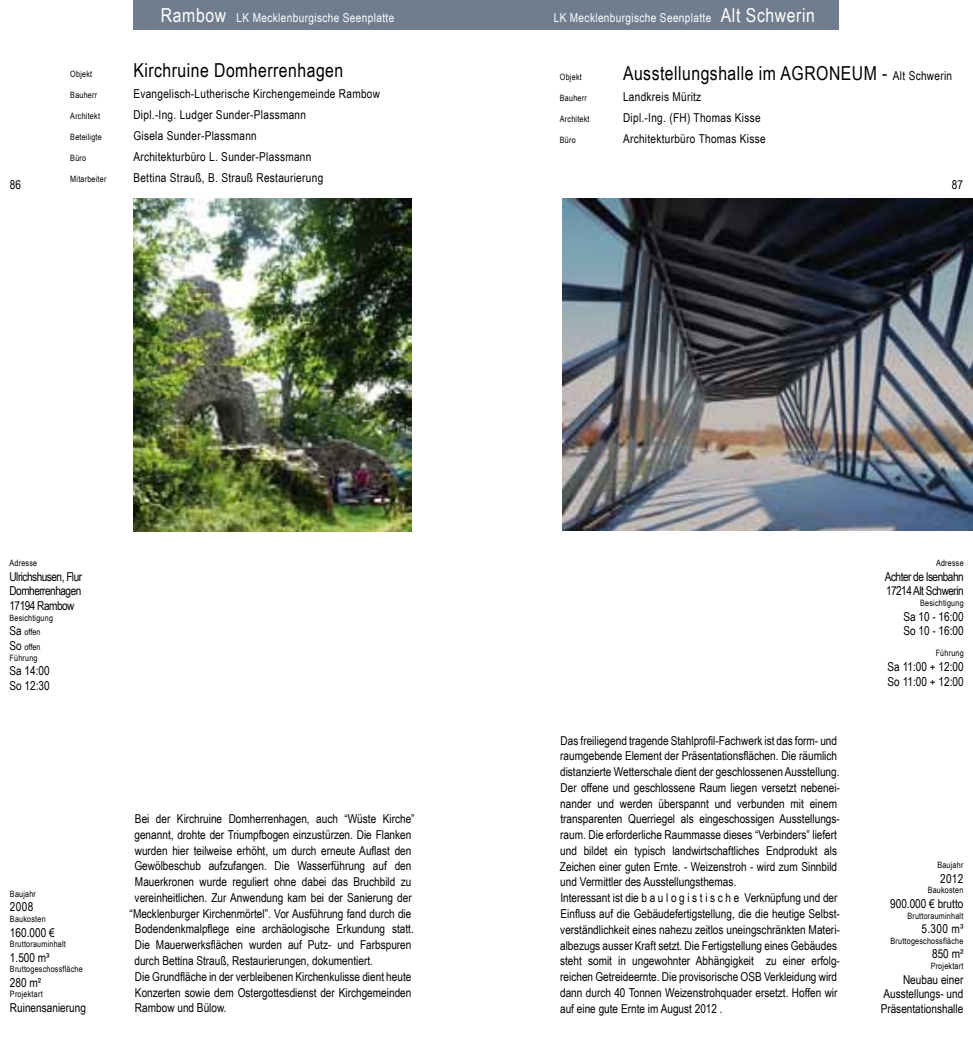
<style>
.page{position:relative;width:973px;height:1042px;background:#fff}
.page>*{position:absolute;margin:0;border:0;box-sizing:border-box;transform-origin:0 0}
.t1{font:19.25px "Arial Narrow";letter-spacing:.025em;color:#000}
.t2{font:12.25px/15.8px "Arial Narrow";color:#000}
.t3{font:12.25px "Arial Narrow";letter-spacing:.025em;color:#000}
.t4{font:12.25px "Arial Narrow";letter-spacing:.03em;color:#fff}
.t5{font:12.25px/14.7px "Arial Narrow";letter-spacing:-.04em;color:#000}
.t6{font:8.75px/14.7px "Arial Narrow";letter-spacing:.025em;color:#000}
.s1{font-size:19.25px}
.s2{font-size:12.25px}
</style>
<div class="page">
<img style="left:134px;top:199px;width:277px;height:332px">
<img style="left:562px;top:198px;width:410px;height:333px">
<div style="left:133px;top:0;width:353px;height:30px;background:#6f7d8f"></div>
<div style="left:485px;top:0;width:353px;height:30px;background:#6f7d8f"></div>
<p class="t4" style="left:161px;top:9px;width:235px"><span class="s1">Rambow</span> LK Mecklenburgische Seenplatte</p>
<p class="t4" style="left:553px;top:9px;width:263px">LK Mecklenburgische Seenplatte <span class="s1">Alt Schwerin</span></p>
<p class="t6" style="left:70px;top:66px;width:23px">Objekt</p>
<p class="t1" style="left:133px;top:56px;width:211px">Kirchruine Domherrenhagen</p>
<p class="t6" style="left:70px;top:87px;width:28px">Bauherr</p>
<p class="t3" style="left:133px;top:85px;width:248px">Evangelisch-Lutherische Kirchengemeinde Rambow</p>
<p class="t6" style="left:70px;top:108px;width:31px">Architekt</p>
<p class="t3" style="left:133px;top:106px;width:174px">Dipl.-Ing. Ludger Sunder-Plassmann</p>
<p class="t6" style="left:70px;top:129px;width:33px">Beteiligte</p>
<p class="t3" style="left:133px;top:127px;width:125px">Gisela Sunder-Plassmann</p>
<p class="t6" style="left:70px;top:150px;width:17px">Büro</p>
<p class="t3" style="left:133px;top:148px;width:179px">Architekturbüro L. Sunder-Plassmann</p>
<p class="t6" style="left:70px;top:171px;width:38px">Mitarbeiter</p>
<p class="t3" style="left:133px;top:169px;width:191px">Bettina Strauß, B. Strauß Restaurierung</p>
<p class="t6" style="left:560px;top:69px;width:23px">Objekt</p>
<p class="t1" style="left:623px;top:59px;width:330px">Ausstellungshalle im AGRONEUM - <span class="s2">Alt Schwerin</span></p>
<p class="t6" style="left:560px;top:90px;width:28px">Bauherr</p>
<p class="t3" style="left:623px;top:87px;width:80px">Landkreis Müritz</p>
<p class="t6" style="left:560px;top:111px;width:31px">Architekt</p>
<p class="t3" style="left:623px;top:108px;width:139px">Dipl.-Ing. (FH) Thomas Kisse</p>
<p class="t6" style="left:560px;top:132px;width:17px">Büro</p>
<p class="t3" style="left:623px;top:129px;width:144px">Architekturbüro Thomas Kisse</p>
<p class="t2" style="left:10px;top:176px;width:13px">86</p>
<p class="t2" style="left:951px;top:176px;width:13px">87</p>
<p class="t6" style="left:10px;top:555px;width:29px">Adresse</p>
<p class="t2" style="left:10px;top:569px;width:74px;line-height:14.7px;text-align:justify">Ulrichshusen, Flur Domherrenhagen 17194 Rambow</p>
<p class="t6" style="left:10px;top:610px;width:45px">Besichtigung<br><span class="s2">Sa</span> offen<br><span class="s2">So</span> offen</p>
<p class="t6" style="left:10px;top:650px;width:30px">Führung</p>
<p class="t2" style="left:10px;top:663px;width:42px;line-height:14.7px">Sa 14:00<br>So 12:30</p>
<p class="t6" style="left:10px;top:886px;width:28px">Baujahr</p>
<p class="t2" style="left:10px;top:898px;width:25px">2008</p>
<p class="t6" style="left:10px;top:911px;width:37px">Baukosten</p>
<p class="t2" style="left:10px;top:924px;width:46px">160.000 €</p>
<p class="t6" style="left:10px;top:936px;width:57px">Bruttorauminhalt</p>
<p class="t2" style="left:10px;top:949px;width:41px">1.500 m³</p>
<p class="t6" style="left:10px;top:961px;width:74px">Bruttogeschossfläche</p>
<p class="t2" style="left:10px;top:974px;width:33px">280 m²</p>
<p class="t6" style="left:10px;top:986px;width:34px">Projektart</p>
<p class="t2" style="left:10px;top:999px;width:77px">Ruinensanierung</p>
<p class="t2" style="left:135px;top:810px;width:281px">Bei der Kirchruine Domherrenhagen, auch “Wüste Kirche”</p>
<p class="t2" style="left:134px;top:826px;width:278px">genannt, drohte der Triumpfbogen einzustürzen. Die Flanken</p>
<p class="t2" style="left:135px;top:842px;width:278px">wurden hier teilweise erhöht, um durch erneute Auflast den</p>
<p class="t2" style="left:134px;top:858px;width:278px">Gewölbeschub aufzufangen. Die Wasserführung auf den</p>
<p class="t2" style="left:135px;top:873px;width:278px">Mauerkronen wurde reguliert ohne dabei das Bruchbild zu</p>
<p class="t2" style="left:135px;top:889px;width:278px">vereinheitlichen. Zur Anwendung kam bei der Sanierung der</p>
<p class="t2" style="left:130px;top:905px;width:283px">“Mecklenburger Kirchenmörtel”. Vor Ausführung fand durch die</p>
<p class="t2" style="left:135px;top:921px;width:280px">Bodendenkmalpflege eine archäologische Erkundung statt.</p>
<p class="t2" style="left:135px;top:936px;width:278px">Die Mauerwerksflächen wurden auf Putz- und Farbspuren</p>
<p class="t2" style="left:134px;top:952px;width:240px">durch Bettina Strauß, Restaurierungen, dokumentiert.</p>
<p class="t2" style="left:135px;top:968px;width:278px">Die Grundfläche in der verbleibenen Kirchenkulisse dient heute</p>
<p class="t2" style="left:135px;top:984px;width:278px">Konzerten sowie dem Ostergottesdienst der Kirchgemeinden</p>
<p class="t2" style="left:135px;top:999px;width:93px">Rambow und Bülow.</p>
<p class="t2" style="left:560px;top:732px;width:281px">Das freiliegend tragende Stahlprofil-Fachwerk ist das form- und raumgebende Element der Präsentationsflächen. Die räumlich distanzierte Wetterschale dient der geschlossenen Ausstellung.<br>Der offene und geschlossene Raum liegen versetzt nebenei&shy;nander und werden überspannt und verbunden mit einem transparenten Querriegel als eingeschossigen Ausstellungs&shy;raum. Die erforderliche Raummasse dieses “Verbinders” liefert und bildet ein typisch landwirtschaftliches Endprodukt als Zeichen einer guten Ernte. - Weizenstroh - wird zum Sinnbild und Vermittler des Ausstellungsthemas.<br>Interessant ist die b a u l o g i s t i s c h e Verknüpfung und der Einfluss auf die Gebäudefertigstellung, die die heutige Selbst&shy;verständlichkeit eines nahezu zeitlos uneingschränkten Materi&shy;albezugs ausser Kraft setzt. Die Fertigstellung eines Gebäudes steht somit in ungewohnter Abhängigkeit zu einer erfolg&shy;reichen Getreideernte. Die provisorische OSB Verkleidung wird dann durch 40 Tonnen Weizenstrohquader ersetzt. Hoffen wir auf eine gute Ernte im August 2012 .</p>
<p class="t6" style="left:935px;top:555px;width:29px">Adresse</p>
<p class="t5" style="left:884px;top:569px;width:80px">Achter de Isenbahn<br>17214 Alt Schwerin</p>
<p class="t6" style="left:920px;top:595px;width:45px">Besichtigung</p>
<p class="t2" style="left:903px;top:608px;width:62px;line-height:14.7px">Sa 10 - 16:00<br>So 10 - 16:00</p>
<p class="t6" style="left:935px;top:645px;width:30px">Führung</p>
<p class="t2" style="left:887px;top:659px;width:78px;line-height:14.7px">Sa 11:00 + 12:00<br>So 11:00 + 12:00</p>
<p class="t6" style="left:937px;top:857px;width:28px">Baujahr</p>
<p class="t2" style="left:939px;top:870px;width:25px">2012</p>
<p class="t6" style="left:927px;top:882px;width:37px">Baukosten</p>
<p class="t2" style="left:890px;top:895px;width:75px">900.000 € brutto</p>
<p class="t6" style="left:907px;top:908px;width:57px">Bruttorauminhalt</p>
<p class="t2" style="left:921px;top:920px;width:43px">5.300 m³</p>
<p class="t6" style="left:890px;top:933px;width:74px">Bruttogeschossfläche</p>
<p class="t2" style="left:931px;top:946px;width:33px">850 m²</p>
<p class="t6" style="left:930px;top:958px;width:34px">Projektart</p>
<p class="t2" style="left:880px;top:971px;width:84px;line-height:14.7px;text-align:justify;text-indent:22px">Neubau einer Ausstellungs- und Präsentationshalle</p>
</div>
